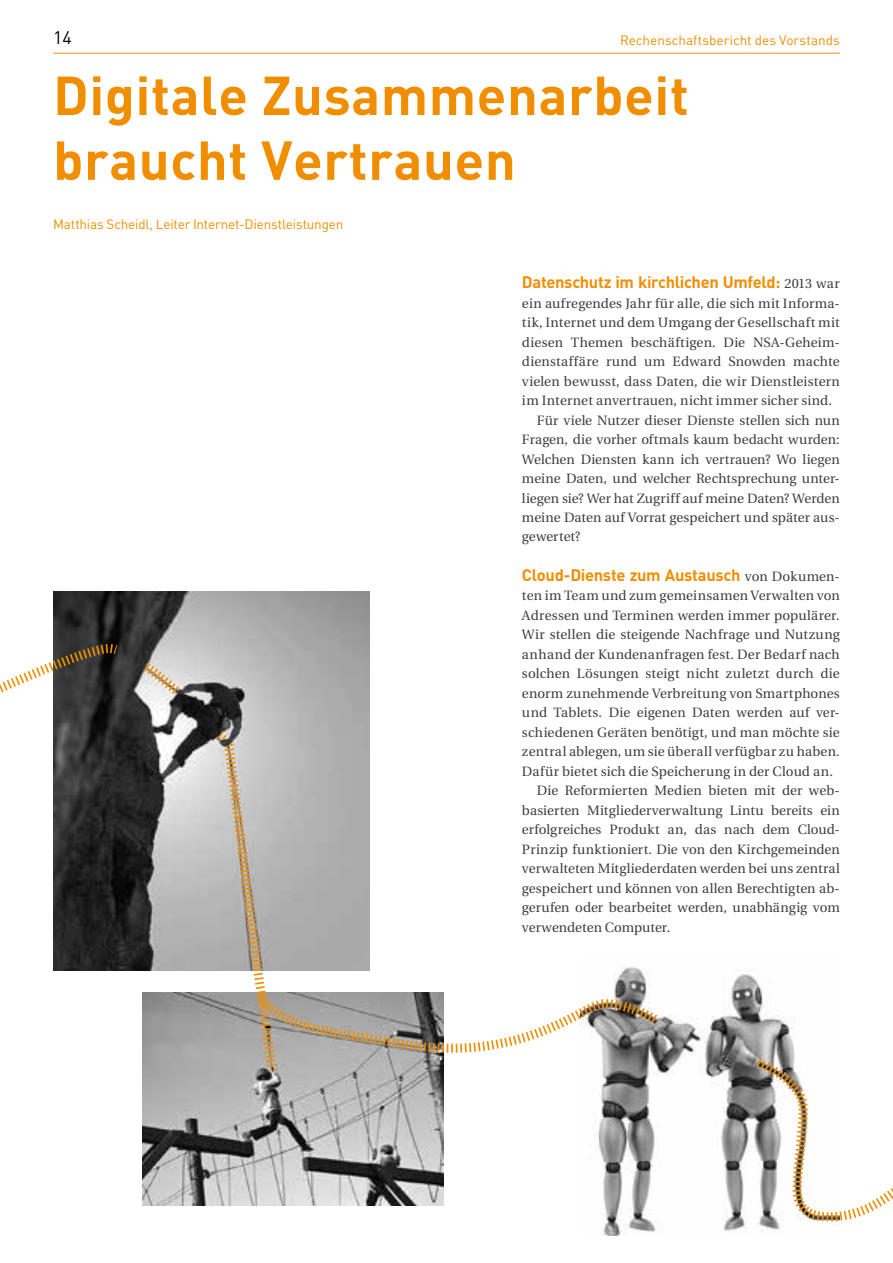
<style>
.page{position:relative;width:893px;height:1263px;background:#fff}
.page>*{position:absolute;margin:0;border:0;box-sizing:border-box;transform-origin:0 0}
.t1{font:700 54px/64.8px "DI Nref";letter-spacing:.01em;color:#f18e00}
.t2{font:18px "DI Nref";color:#000}
.t3{font:700 16.5px "DI Nref";letter-spacing:-.02em;color:#f18e00}
.t4{font:13.5px "Utopia";letter-spacing:.005em;color:#3e3d40}
.t5{font:13.5px "DI Nref";letter-spacing:-.01em;color:#f18e00}
.s1{font-family:"Utopia";font-weight:400;font-size:13.5px;color:#3e3d40}
</style>
<div class="page">
<hr style="left:53px;top:53px;width:787px;height:1px;background:#f18e00">
<img style="left:598px;top:967px;width:197px;height:268px">
<img style="left:53px;top:591px;width:317px;height:380px">
<svg style="left:0;top:642px;width:267px;height:349px"></svg>
<img style="left:142px;top:992px;width:301px;height:213px">
<svg style="left:255px;top:991px;width:404px;height:81px"></svg>
<img style="left:109px;top:628px;width:128px;height:118px">
<img style="left:256px;top:1065px;width:23px;height:15px">
<svg style="left:755px;top:1057px;width:138px;height:166px"></svg>
<h2 class="t2" style="left:53px;top:27px;width:20px">14</h2>
<h1 class="t1" style="left:53px;top:61px;width:637px">Digitale Zusammenarbeit braucht Vertrauen</h1>
<p class="t5" style="left:620px;top:32px;width:221px">Rechenschaftsbericht des Vorstands</p>
<p class="t5" style="left:53px;top:216px;width:292px">Matthias Scheidl, Leiter Internet-Dienstleistungen</p>
<p class="t3" style="left:522px;top:271px;width:319px">Datenschutz im kirchlichen Umfeld: <span class="s1">2013 war</span></p>
<p class="t4" style="left:522px;top:295px;width:319px">ein aufregendes Jahr für alle, die sich mit Informa-</p>
<p class="t4" style="left:522px;top:315px;width:319px">tik, Internet und dem Umgang der Gesellschaft mit</p>
<p class="t4" style="left:522px;top:334px;width:319px">diesen Themen beschäftigen. Die NSA-Geheim-</p>
<p class="t4" style="left:522px;top:354px;width:319px">dienstaffäre rund um Edward Snowden machte</p>
<p class="t4" style="left:522px;top:373px;width:319px">vielen bewusst, dass Daten, die wir Dienstleistern</p>
<p class="t4" style="left:522px;top:393px;width:312px">im Internet anvertrauen, nicht immer sicher sind.</p>
<p class="t4" style="left:537px;top:412px;width:304px">Für viele Nutzer dieser Dienste stellen sich nun</p>
<p class="t4" style="left:522px;top:432px;width:319px">Fragen, die vorher oftmals kaum bedacht wurden:</p>
<p class="t4" style="left:522px;top:451px;width:319px">Welchen Diensten kann ich vertrauen? Wo liegen</p>
<p class="t4" style="left:522px;top:471px;width:319px">meine Daten, und welcher Rechtsprechung unter-</p>
<p class="t4" style="left:522px;top:490px;width:319px">liegen sie? Wer hat Zugriff auf meine Daten? Werden</p>
<p class="t4" style="left:522px;top:510px;width:319px">meine Daten auf Vorrat gespeichert und später aus-</p>
<p class="t4" style="left:522px;top:529px;width:60px">gewertet?</p>
<p class="t3" style="left:522px;top:564px;width:319px">Cloud-Dienste zum Austausch <span class="s1">von Dokumen-</span></p>
<p class="t4" style="left:522px;top:588px;width:319px">ten im Team und zum gemeinsamen Verwalten von</p>
<p class="t4" style="left:522px;top:607px;width:319px">Adressen und Terminen werden immer populärer.</p>
<p class="t4" style="left:522px;top:627px;width:319px">Wir stellen die steigende Nachfrage und Nutzung</p>
<p class="t4" style="left:522px;top:646px;width:319px">anhand der Kundenanfragen fest. Der Bedarf nach</p>
<p class="t4" style="left:522px;top:666px;width:319px">solchen Lösungen steigt nicht zuletzt durch die</p>
<p class="t4" style="left:522px;top:685px;width:319px">enorm zunehmende Verbreitung von Smartphones</p>
<p class="t4" style="left:522px;top:705px;width:319px">und Tablets. Die eigenen Daten werden auf ver-</p>
<p class="t4" style="left:522px;top:724px;width:319px">schiedenen Geräten benötigt, und man möchte sie</p>
<p class="t4" style="left:522px;top:744px;width:319px">zentral ablegen, um sie überall verfügbar zu haben.</p>
<p class="t4" style="left:522px;top:763px;width:312px">Dafür bietet sich die Speicherung in der Cloud an.</p>
<p class="t4" style="left:537px;top:783px;width:304px">Die Reformierten Medien bieten mit der web-</p>
<p class="t4" style="left:522px;top:802px;width:319px">basierten Mitgliederverwaltung Lintu bereits ein</p>
<p class="t4" style="left:522px;top:822px;width:319px">erfolgreiches Produkt an, das nach dem Cloud-</p>
<p class="t4" style="left:522px;top:841px;width:319px">Prinzip funktioniert. Die von den Kirchgemeinden</p>
<p class="t4" style="left:522px;top:861px;width:319px">verwalteten Mitgliederdaten werden bei uns zentral</p>
<p class="t4" style="left:522px;top:880px;width:319px">gespeichert und können von allen Berechtigten ab-</p>
<p class="t4" style="left:522px;top:900px;width:319px">gerufen oder bearbeitet werden, unabhängig vom</p>
<p class="t4" style="left:522px;top:919px;width:150px">verwendeten Computer.</p>
</div>
